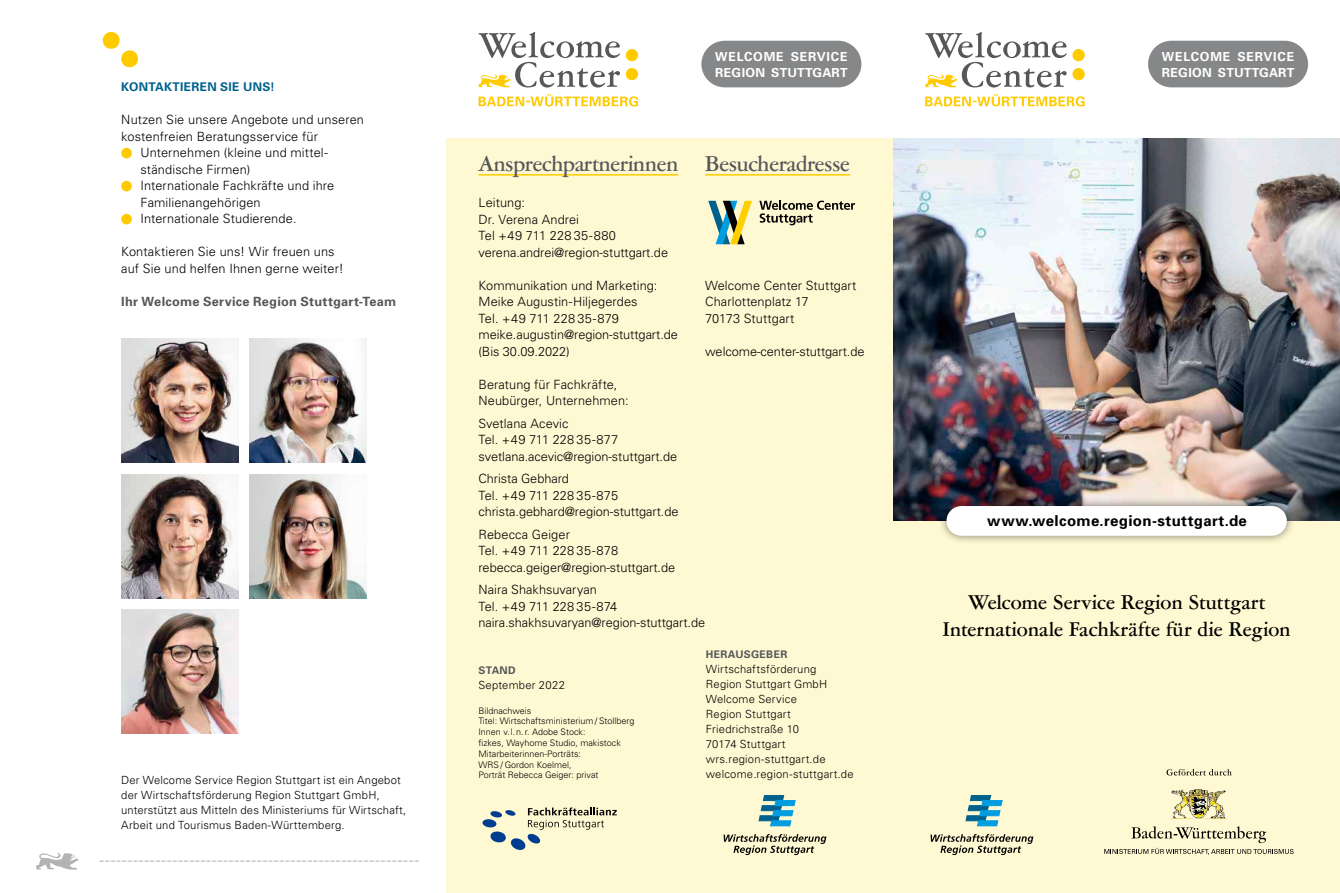
<style>
.page{position:relative;width:1340px;height:893px;background:#fff}
.page>*{position:absolute;margin:0;border:0;box-sizing:border-box;transform-origin:0 0}
.t1{font:500 21px "Garamont Amsterdam BQ";color:#57575a}
.t2{font:500 19.5px/27px "Garamont Amsterdam BQ";letter-spacing:.02em;color:#000;text-align:center}
.t3{font:700 15px "Univers";letter-spacing:.025em;color:#000}
.t4{font:300 12.75px/16.5px "Univers";letter-spacing:.005em;color:#000}
.t5{font:700 12.75px "Univers";letter-spacing:.02em;color:#57575a}
.t6{font:700 12.45px/15.8px "Univers";letter-spacing:.035em;color:#fff}
.t7{font:700 12px "Univers";letter-spacing:.025em;color:#00628c}
.t8{font:300 11.25px/15px "Univers";letter-spacing:.015em;color:#000}
.t9{font:700 10.5px "Univers";letter-spacing:.025em;color:#57575a}
.t10{font:300 9px/10.8px "Univers";color:#000}
</style>
<div class="page">
<div style="left:893px;top:477px;width:446px;height:416px;background:#fff9d3"></div>
<img style="left:893px;top:138px;width:446px;height:382px">
<svg style="left:1072px;top:49px;width:12px;height:31px"></svg>
<svg style="left:925px;top:32px;width:141px;height:56px"></svg>
<svg style="left:925px;top:94px;width:159px;height:12px"></svg>
<div style="left:1148px;top:41px;width:159px;height:46px;background:#868789;border-radius:23px"></div>
<svg style="left:966px;top:795px;width:36px;height:31px"></svg>
<svg style="left:930px;top:834px;width:103px;height:21px"></svg>
<svg style="left:36px;top:852px;width:43px;height:18px"></svg>
<svg style="left:100px;top:860px;width:318px;height:2px"></svg>
<div style="left:937px;top:497px;width:358px;height:48px;background:#000;opacity:.5"></div>
<div style="left:946px;top:506px;width:340px;height:30px;background:#fff;border-radius:15px"></div>
<svg style="left:102px;top:32px;width:36px;height:36px"></svg>
<div style="left:121px;top:148px;width:11px;height:10px;background:#ffcb00;border-radius:50%"></div>
<div style="left:121px;top:181px;width:11px;height:10px;background:#ffcb00;border-radius:50%"></div>
<div style="left:121px;top:214px;width:11px;height:10px;background:#ffcb00;border-radius:50%"></div>
<div style="left:446px;top:138px;width:447px;height:755px;background:#fff9d3"></div>
<svg style="left:626px;top:49px;width:12px;height:31px"></svg>
<svg style="left:478px;top:32px;width:142px;height:56px"></svg>
<svg style="left:478px;top:94px;width:160px;height:12px"></svg>
<div style="left:701px;top:41px;width:160px;height:46px;background:#868789;border-radius:23px"></div>
<svg style="left:708px;top:201px;width:44px;height:43px"></svg>
<svg style="left:759px;top:200px;width:96px;height:25px"></svg>
<svg style="left:759px;top:795px;width:36px;height:31px"></svg>
<svg style="left:723px;top:834px;width:103px;height:21px"></svg>
<hr style="left:705px;top:174px;width:144px;height:2px;background:#ffcb00">
<hr style="left:478px;top:174px;width:200px;height:2px;background:#ffcb00">
<svg style="left:482px;top:807px;width:135px;height:43px"></svg>
<img style="left:121px;top:338px;width:117px;height:125px">
<img style="left:250px;top:338px;width:117px;height:124px">
<img style="left:121px;top:474px;width:117px;height:124px">
<img style="left:121px;top:609px;width:117px;height:124px">
<img style="left:250px;top:474px;width:117px;height:124px">
<svg style="left:1166px;top:769px;width:65px;height:7px"></svg>
<img style="left:1171px;top:789px;width:55px;height:30px">
<svg style="left:1104px;top:826px;width:189px;height:29px"></svg>
<p class="t7" style="left:121px;top:79px;width:155px">KONTAKTIEREN SIE UNS!</p>
<p class="t4" style="left:121px;top:111px;width:244px">Nutzen Sie unsere Angebote und unseren</p>
<p class="t4" style="left:121px;top:128px;width:198px">kostenfreien Beratungsservice für</p>
<p class="t4" style="left:140px;top:144px;width:189px">Unternehmen (kleine und mittel-</p>
<p class="t4" style="left:140px;top:161px;width:112px">ständische Firmen)</p>
<p class="t4" style="left:140px;top:177px;width:195px">Internationale Fachkräfte und ihre</p>
<p class="t4" style="left:140px;top:194px;width:122px">Familienangehörigen</p>
<p class="t4" style="left:140px;top:210px;width:158px">Internationale Studierende.</p>
<p class="t4" style="left:121px;top:243px;width:224px">Kontaktieren Sie uns! Wir freuen uns auf Sie und helfen Ihnen gerne weiter!</p>
<p class="t5" style="left:121px;top:293px;width:276px">Ihr Welcome Service Region Stuttgart-Team</p>
<p class="t8" style="left:121px;top:772px;width:286px">Der Welcome Service Region Stuttgart ist ein Angebot der Wirtschaftsförderung Region Stuttgart GmbH, unterstützt aus Mitteln des Ministeriums für Wirtschaft, Arbeit und Tourismus Baden-Württemberg.</p>
<p class="t6" style="left:715px;top:49px;width:134px">WELCOME SERVICE<br>REGION STUTTGART</p>
<h1 class="t1" style="left:478px;top:152px;width:201px">Ansprechpartnerinnen</h1>
<h1 class="t1" style="left:705px;top:152px;width:146px">Besucheradresse</h1>
<p class="t4" style="left:478px;top:194px;width:191px">Leitung:<br>Dr. Verena Andrei<br>Tel +49 711 228 35-880 verena.andrei@region-stuttgart.de</p>
<p class="t4" style="left:478px;top:277px;width:201px">Kommunikation und Marketing:<br>Meike Augustin-Hiljegerdes<br>Tel. +49 711 228 35-879 meike.augustin@region-stuttgart.de (Bis 30.09.2022)</p>
<p class="t4" style="left:478px;top:376px;width:152px">Beratung für Fachkräfte,<br>Neubürger, Unternehmen:</p>
<p class="t4" style="left:478px;top:415px;width:200px">Svetlana Acevic<br>Tel. +49 711 228 35-877 svetlana.acevic@region-stuttgart.de</p>
<p class="t4" style="left:478px;top:470px;width:202px">Christa Gebhard<br>Tel. +49 711 228 35-875 christa.gebhard@region-stuttgart.de</p>
<p class="t4" style="left:478px;top:526px;width:198px">Rebecca Geiger<br>Tel. +49 711 228 35-878 rebecca.geiger@region-stuttgart.de</p>
<p class="t4" style="left:478px;top:581px;width:228px">Naira Shakhsuvaryan<br>Tel. +49 711 228 35-874 naira.shakhsuvaryan@region-stuttgart.de</p>
<p class="t4" style="left:705px;top:277px;width:153px">Welcome Center Stuttgart<br>Charlottenplatz 17<br>70173 Stuttgart</p>
<p class="t4" style="left:705px;top:343px;width:161px">welcome-center-stuttgart.de</p>
<p class="t9" style="left:478px;top:663px;width:39px">STAND</p>
<p class="t8" style="left:478px;top:677px;width:88px">September 2022</p>
<p class="t10" style="left:478px;top:705px;width:158px">Bildnachweis<br>Titel: Wirtschaftsministerium / Stollberg<br>Innen v.l.n.r. Adobe Stock:<br>fizkes, Wayhome Studio, makistock<br>Mitarbeiterinnen-Porträts:<br>WRS / Gordon Koelmel,<br>Porträt Rebecca Geiger: privat</p>
<p class="t9" style="left:706px;top:648px;width:83px">HERAUSGEBER</p>
<p class="t8" style="left:706px;top:661px;width:149px">Wirtschaftsförderung<br>Region Stuttgart GmbH<br>Welcome Service<br>Region Stuttgart<br>Friedrichstraße 10<br>70174 Stuttgart wrs.region-stuttgart.de welcome.region-stuttgart.de</p>
<p class="t6" style="left:1161px;top:49px;width:134px">WELCOME SERVICE<br>REGION STUTTGART</p>
<p class="t3" style="left:987px;top:511px;width:261px">www.welcome.region-stuttgart.de</p>
<h2 class="t2" style="left:942px;top:589px;width:349px">Welcome Service Region Stuttgart<br>Internationale Fachkräfte für die Region</h2>
</div>
